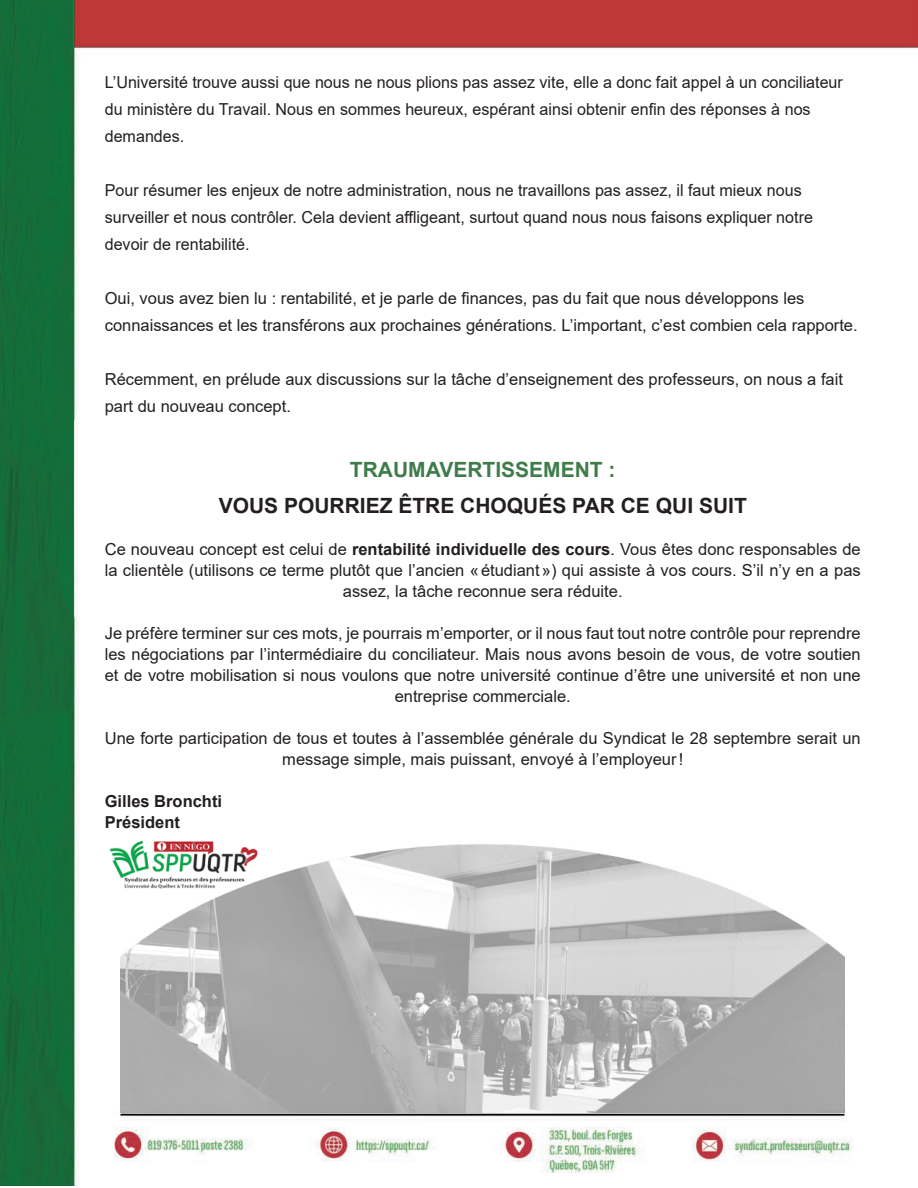
<style>
.page{position:relative;width:918px;height:1188px;background:#fff}
.page>*{position:absolute;margin:0;border:0;box-sizing:border-box;transform-origin:0 0}
.t1{font:700 21px "Arial";color:#231f20}
.t2{font:700 21px "Arial";color:#3e7d4b}
.t3{font:16.5px/21px "Arial";color:#231f20}
.t4{font:700 16.5px "Arial";color:#231f20}
.s1{font-weight:700}
</style>
<div class="page">
<img style="left:0;top:0;width:918px;height:1186px">
<img style="left:105px;top:837px;width:16px;height:54px">
<img style="left:121px;top:835px;width:724px;height:277px">
<p class="t3" style="left:105px;top:68px;width:740px;line-height:27px">L’Université trouve aussi que nous ne nous plions pas assez vite, elle a donc fait appel à un conciliateur du ministère du Travail. Nous en sommes heureux, espérant ainsi obtenir enfin des réponses à nos</p>
<p class="t3" style="left:105px;top:125px;width:81px">demandes.</p>
<p class="t3" style="left:105px;top:176px;width:710px;line-height:27px">Pour résumer les enjeux de notre administration, nous ne travaillons pas assez, il faut mieux nous surveiller et nous contrôler. Cela devient affligeant, surtout quand nous nous faisons expliquer notre devoir de rentabilité.</p>
<p class="t3" style="left:105px;top:284px;width:754px;line-height:27px">Oui, vous avez bien lu : rentabilité, et je parle de finances, pas du fait que nous développons les connaissances et les transférons aux prochaines générations. L’important, c’est combien cela rapporte.</p>
<p class="t3" style="left:105px;top:365px;width:740px;line-height:27px">Récemment, en prélude aux discussions sur la tâche d’enseignement des professeurs, on nous a fait part du nouveau concept.</p>
<p class="t2" style="left:350px;top:455px;width:267px">TRAUMAVERTISSEMENT :</p>
<p class="t1" style="left:219px;top:491px;width:530px">VOUS POURRIEZ ÊTRE CHOQUÉS PAR CE QUI SUIT</p>
<p class="t3" style="left:105px;top:539px;width:758px;text-align:center">Ce nouveau concept est celui de <span class="s1">rentabilité individuelle des cours</span>. Vous êtes donc responsables de la clientèle (utilisons ce terme plutôt que l’ancien «étudiant») qui assiste à vos cours. S’il n’y en a pas assez, la tâche reconnue sera réduite.</p>
<p class="t3" style="left:105px;top:623px;width:757px;text-align:center">Je préfère terminer sur ces mots, je pourrais m’emporter, or il nous faut tout notre contrôle pour reprendre les négociations par l’intermédiaire du conciliateur. Mais nous avons besoin de vous, de votre soutien et de votre mobilisation si nous voulons que notre université continue d’être une université et non une entreprise commerciale.</p>
<p class="t3" style="left:105px;top:728px;width:757px;text-align:center">Une forte participation de tous et toutes à l’assemblée générale du Syndicat le 28 septembre serait un message simple, mais puissant, envoyé à l’employeur!</p>
<p class="t4" style="left:105px;top:790px;width:119px">Gilles Bronchti</p>
<p class="t4" style="left:105px;top:811px;width:77px">Président</p>
</div>
